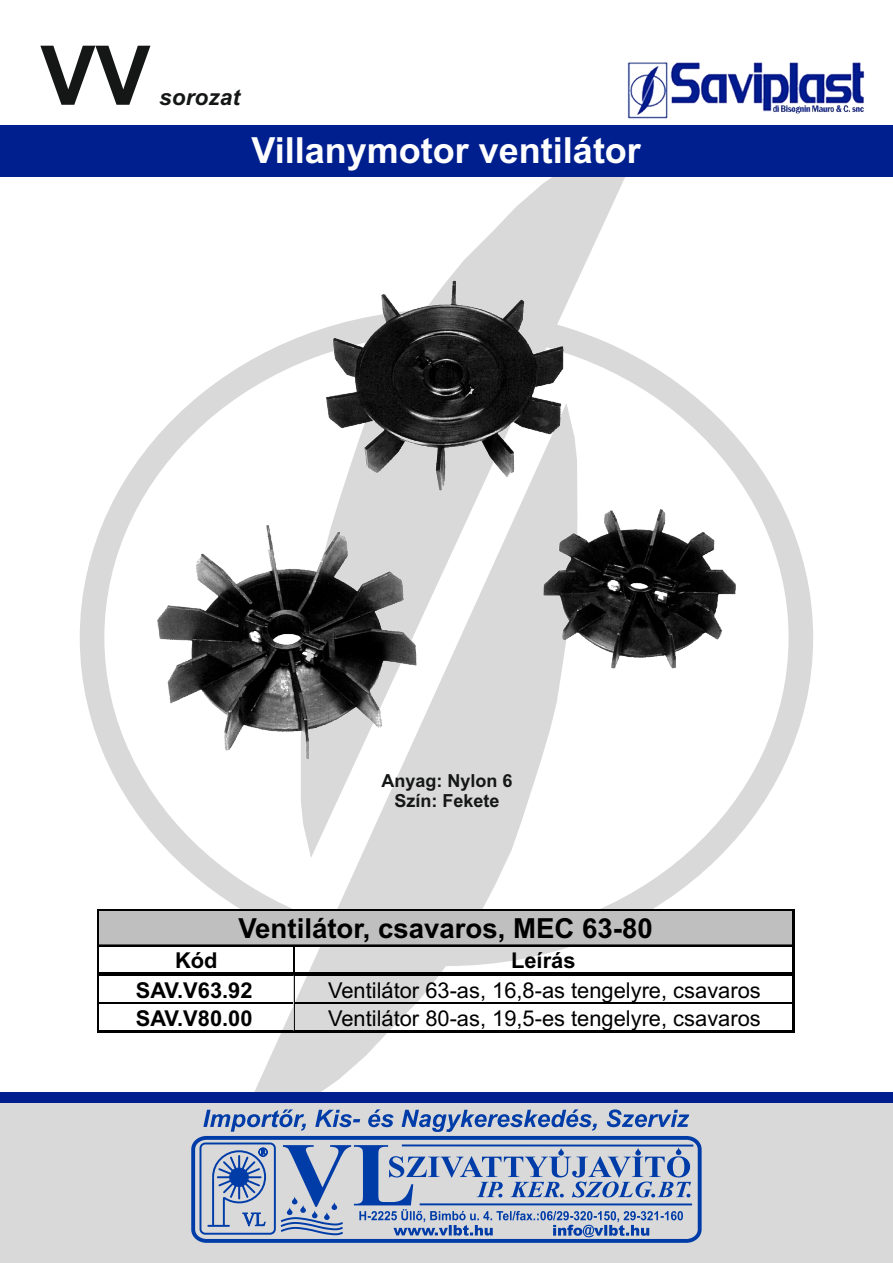
<style>
.page{position:relative;width:893px;height:1263px;background:#fff}
.page>*{position:absolute;margin:0;border:0;box-sizing:border-box;transform-origin:0 0}
.t1{font:700 82.5px "Arial";color:#151616}
.t2{font:700 36px "Arial";color:#fff}
.t3{font:700 27.6px "Arial";color:#000}
.t4{font:italic 700 22.5px "Arial";letter-spacing:.005em;color:#151616}
.t5{font:21.9px "Arial";color:#000}
.t6{font:700 21.9px "Arial";color:#000}
.t7{font:700 18px/20.1px "Arial";color:#151616;text-align:center}
</style>
<div class="page">
<svg style="left:299px;top:125px;width:351px;height:149px"></svg>
<svg style="left:228px;top:766px;width:355px;height:326px"></svg>
<div style="left:80px;top:309px;width:733px;height:657px;border:25px solid #d9d9da;border-radius:50%"></div>
<div style="left:0;top:1099px;width:893px;height:164px;background:#d9d9da"></div>
<img style="left:153px;top:274px;width:587px;height:492px">
<img style="left:627px;top:62px;width:238px;height:57px">
<div style="left:0;top:126px;width:893px;height:51px;background:#001f8f"></div>
<div style="left:0;top:1092px;width:893px;height:11px;background:#001f8f"></div>
<svg style="left:191px;top:1136px;width:511px;height:107px"></svg>
<svg style="left:203px;top:1109px;width:486px;height:23px"></svg>
<div style="left:200px;top:1142px;width:76px;height:93px;border:2px solid #003ca7;border-radius:5px"></div>
<hr style="left:402px;top:1144px;width:291px;height:2px;background:#003ca7">
<hr style="left:420px;top:1203px;width:272px;height:2px;background:#003ca7">
<svg style="left:243px;top:1213px;width:22px;height:13px"></svg>
<svg style="left:211px;top:1148px;width:57px;height:56px"></svg>
<hr style="left:223px;top:1198px;width:2px;height:27px;background:#003ca7">
<hr style="left:212px;top:1177px;width:2px;height:49px;background:#003ca7">
<hr style="left:208px;top:1225px;width:21px;height:2px;background:#003ca7">
<svg style="left:278px;top:1145px;width:413px;height:92px"></svg>
<div style="left:99px;top:910px;width:695px;height:36px;background:#bfbfbf"></div>
<hr style="left:99px;top:909px;width:695px;height:1px;background:#000">
<hr style="left:99px;top:945px;width:693px;height:1px;background:#000">
<hr style="left:99px;top:972px;width:693px;height:2px;background:#000">
<hr style="left:99px;top:975px;width:693px;height:1px;background:#000">
<hr style="left:99px;top:974px;width:693px;height:1px;background:#000">
<svg style="left:293px;top:946px;width:2px;height:26px"></svg>
<hr style="left:99px;top:1002px;width:693px;height:2px;background:#000">
<hr style="left:98px;top:909px;width:1px;height:123px;background:#000">
<hr style="left:294px;top:976px;width:1px;height:54px;background:#000">
<hr style="left:99px;top:1030px;width:695px;height:2px;background:#000">
<hr style="left:792px;top:910px;width:2px;height:122px;background:#000">
<hr style="left:293px;top:976px;width:1px;height:54px;background:#d9dbde">
<h1 class="t1" style="left:40px;top:45px;width:112px">VV</h1>
<p class="t4" style="left:159px;top:88px;width:82px">sorozat</p>
<h2 class="t2" style="left:251px;top:137px;width:391px">Villanymotor ventilátor</h2>
<p class="t7" style="left:381px;top:772px;width:133px">Anyag: Nylon 6<br>Szín: Fekete</p>
<p class="t3" style="left:238px;top:918px;width:416px">Ventilátor, csavaros, MEC 63-80</p>
<p class="t6" style="left:175px;top:952px;width:44px">Kód</p>
<p class="t6" style="left:511px;top:952px;width:66px">Leírás</p>
<p class="t6" style="left:136px;top:982px;width:118px">SAV.V63.92</p>
<p class="t5" style="left:328px;top:982px;width:434px">Ventilátor 63-as, 16,8-as tengelyre, csavaros</p>
<p class="t6" style="left:136px;top:1009px;width:118px">SAV.V80.00</p>
<p class="t5" style="left:328px;top:1009px;width:434px">Ventilátor 80-as, 19,5-es tengelyre, csavaros</p>
</div>
